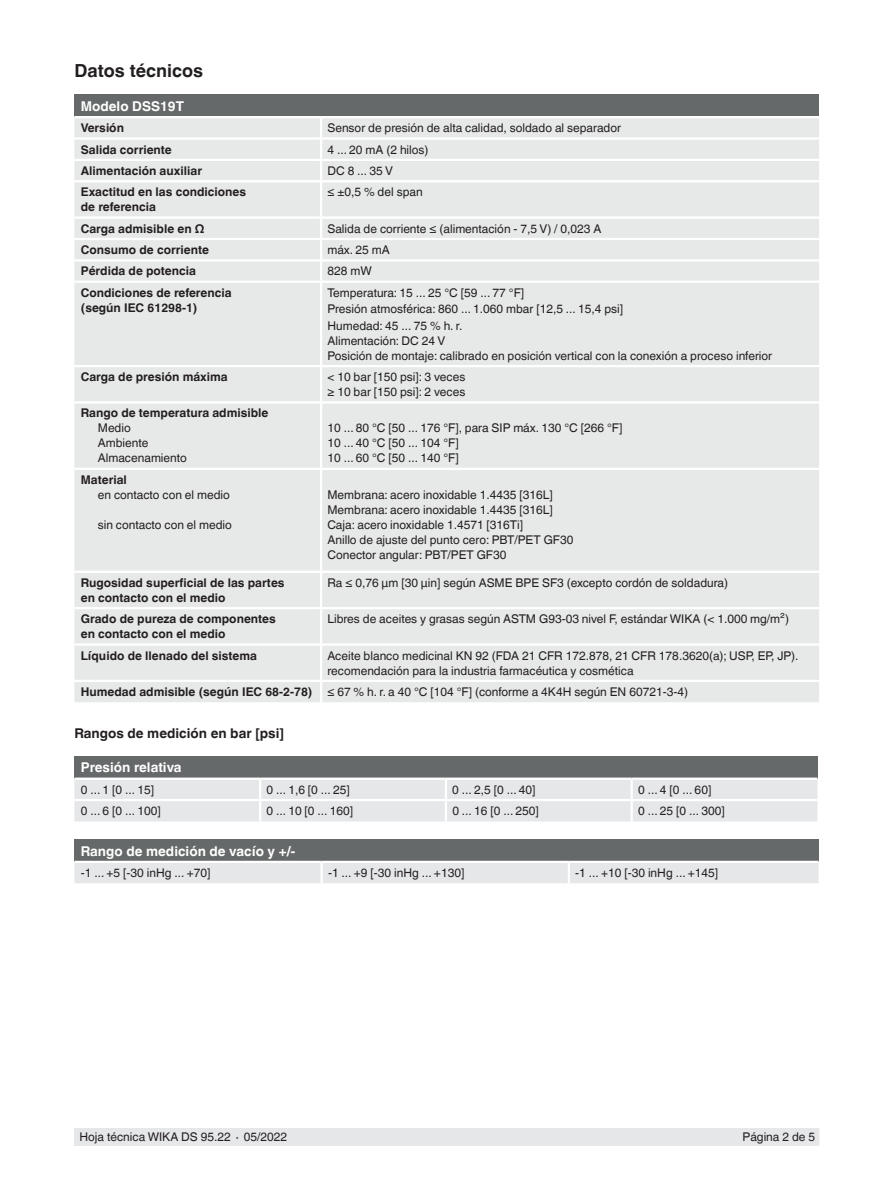
<style>
.page{position:relative;width:893px;height:1188px;background:#fff}
.page>*{position:absolute;margin:0;border:0;box-sizing:border-box;transform-origin:0 0}
.t1{font:700 18px "Helvetica World";color:#231f20}
.t2{font:700 13.5px "Helvetica World";color:#fff}
.t3{font:700 13.5px "Helvetica World";color:#231f20}
.t4{font:12px/15px "Helvetica World";color:#231f20}
.t5{font:700 12px/15px "Helvetica World";color:#231f20}
</style>
<div class="page">
<div style="left:75px;top:1128px;width:744px;height:17px;background:#e6e7e9"></div>
<div style="left:74px;top:95px;width:745px;height:22px;background:#666969"></div>
<div style="left:74px;top:118px;width:745px;height:584px;background:#e7e9e8"></div>
<hr style="left:74px;top:116px;width:247px;height:2px;background:#fff">
<hr style="left:321px;top:116px;width:498px;height:2px;background:#fff">
<hr style="left:320px;top:283px;width:2px;height:82px;background:#fff">
<hr style="left:320px;top:367px;width:2px;height:34px;background:#fff">
<hr style="left:320px;top:573px;width:2px;height:34px;background:#fff">
<hr style="left:320px;top:609px;width:2px;height:34px;background:#fff">
<hr style="left:321px;top:180px;width:498px;height:2px;background:#fff">
<hr style="left:320px;top:182px;width:2px;height:34px;background:#fff">
<hr style="left:321px;top:216px;width:498px;height:3px;background:#fff">
<hr style="left:321px;top:238px;width:498px;height:2px;background:#fff">
<hr style="left:321px;top:259px;width:498px;height:2px;background:#fff">
<hr style="left:320px;top:261px;width:2px;height:20px;background:#fff">
<hr style="left:321px;top:281px;width:498px;height:2px;background:#fff">
<hr style="left:321px;top:365px;width:498px;height:2px;background:#fff">
<hr style="left:321px;top:401px;width:498px;height:3px;background:#fff">
<hr style="left:320px;top:404px;width:2px;height:64px;background:#fff">
<hr style="left:321px;top:468px;width:498px;height:2px;background:#fff">
<hr style="left:320px;top:470px;width:2px;height:101px;background:#fff">
<hr style="left:321px;top:571px;width:498px;height:2px;background:#fff">
<hr style="left:321px;top:607px;width:498px;height:2px;background:#fff">
<hr style="left:321px;top:643px;width:498px;height:3px;background:#fff">
<hr style="left:320px;top:646px;width:2px;height:34px;background:#fff">
<hr style="left:320px;top:682px;width:2px;height:20px;background:#fff">
<hr style="left:74px;top:137px;width:247px;height:3px;background:#fff">
<hr style="left:321px;top:137px;width:498px;height:3px;background:#fff">
<hr style="left:74px;top:159px;width:247px;height:2px;background:#fff">
<hr style="left:321px;top:159px;width:498px;height:2px;background:#fff">
<svg style="left:320px;top:118px;width:2px;height:62px"></svg>
<hr style="left:74px;top:180px;width:247px;height:2px;background:#fff">
<hr style="left:74px;top:216px;width:247px;height:3px;background:#fff">
<svg style="left:320px;top:219px;width:2px;height:40px"></svg>
<hr style="left:74px;top:238px;width:247px;height:2px;background:#fff">
<hr style="left:74px;top:259px;width:247px;height:2px;background:#fff">
<hr style="left:74px;top:281px;width:247px;height:2px;background:#fff">
<hr style="left:74px;top:365px;width:247px;height:2px;background:#fff">
<hr style="left:74px;top:401px;width:247px;height:3px;background:#fff">
<hr style="left:74px;top:468px;width:247px;height:2px;background:#fff">
<hr style="left:74px;top:571px;width:247px;height:2px;background:#fff">
<hr style="left:74px;top:607px;width:247px;height:2px;background:#fff">
<hr style="left:74px;top:643px;width:247px;height:3px;background:#fff">
<hr style="left:74px;top:680px;width:247px;height:2px;background:#fff">
<hr style="left:321px;top:680px;width:498px;height:2px;background:#fff">
<div style="left:74px;top:756px;width:743px;height:23px;background:#666969"></div>
<hr style="left:74px;top:778px;width:186px;height:2px;background:#fff">
<hr style="left:260px;top:778px;width:186px;height:2px;background:#fff">
<hr style="left:446px;top:778px;width:186px;height:2px;background:#fff">
<hr style="left:632px;top:778px;width:185px;height:2px;background:#fff">
<div style="left:74px;top:780px;width:743px;height:41px;background:#e6e7e9"></div>
<hr style="left:74px;top:799px;width:186px;height:2px;background:#fff">
<hr style="left:260px;top:799px;width:186px;height:2px;background:#fff">
<hr style="left:259px;top:801px;width:2px;height:20px;background:#fff">
<hr style="left:446px;top:799px;width:186px;height:2px;background:#fff">
<hr style="left:445px;top:801px;width:2px;height:20px;background:#fff">
<hr style="left:632px;top:799px;width:185px;height:2px;background:#fff">
<hr style="left:631px;top:801px;width:2px;height:20px;background:#fff">
<div style="left:74px;top:839px;width:745px;height:23px;background:#666969"></div>
<div style="left:74px;top:863px;width:745px;height:20px;background:#e6e7e9"></div>
<hr style="left:321px;top:863px;width:2px;height:20px;background:#fff">
<hr style="left:568px;top:863px;width:2px;height:20px;background:#fff">
<hr style="left:74px;top:861px;width:248px;height:2px;background:#fff">
<hr style="left:322px;top:861px;width:247px;height:2px;background:#fff">
<hr style="left:569px;top:861px;width:250px;height:2px;background:#fff">
<h1 class="t1" style="left:74px;top:60px;width:130px">Datos técnicos</h1>
<p class="t2" style="left:81px;top:98px;width:105px">Modelo DSS19T</p>
<p class="t5" style="left:81px;top:120px;width:45px">Versión</p>
<p class="t4" style="left:327px;top:120px;width:295px">Sensor de presión de alta calidad, soldado al separador</p>
<p class="t5" style="left:81px;top:142px;width:93px">Salida corriente</p>
<p class="t4" style="left:327px;top:142px;width:103px">4 ... 20 mA (2 hilos)</p>
<p class="t5" style="left:81px;top:163px;width:123px">Alimentación auxiliar</p>
<p class="t4" style="left:327px;top:163px;width:67px">DC 8 ... 35 V</p>
<p class="t5" style="left:81px;top:185px;width:167px">Exactitud en las condiciones de referencia</p>
<p class="t4" style="left:327px;top:185px;width:97px">≤ ±0,5 % del span</p>
<p class="t5" style="left:81px;top:221px;width:125px">Carga admisible en Ω</p>
<p class="t4" style="left:327px;top:221px;width:276px">Salida de corriente ≤ (alimentación - 7,5 V) / 0,023 A</p>
<p class="t5" style="left:81px;top:242px;width:130px">Consumo de corriente</p>
<p class="t4" style="left:327px;top:242px;width:64px">máx. 25 mA</p>
<p class="t5" style="left:81px;top:264px;width:117px">Pérdida de potencia</p>
<p class="t4" style="left:327px;top:264px;width:46px">828 mW</p>
<p class="t5" style="left:81px;top:285px;width:152px">Condiciones de referencia (según IEC 61298-1)</p>
<p class="t4" style="left:327px;top:284px;width:297px;line-height:16.5px">Temperatura: 15 ... 25 °C [59 ... 77 °F]<br>Presión atmosférica: 860 ... 1.060 mbar [12,5 ... 15,4 psi]<br>Humedad: 45 ... 75 % h. r.</p>
<p class="t4" style="left:327px;top:333px;width:446px">Alimentación: DC 24 V<br>Posición de montaje: calibrado en posición vertical con la conexión a proceso inferior</p>
<p class="t5" style="left:81px;top:369px;width:149px">Carga de presión máxima</p>
<p class="t4" style="left:327px;top:369px;width:139px">&lt; 10 bar [150 psi]: 3 veces ≥ 10 bar [150 psi]: 2 veces</p>
<p class="t5" style="left:81px;top:406px;width:189px">Rango de temperatura admisible</p>
<p class="t4" style="left:98px;top:421px;width:91px">Medio<br>Ambiente<br>Almacenamiento</p>
<p class="t4" style="left:327px;top:421px;width:296px">10 ... 80 °C [50 ... 176 °F], para SIP máx. 130 °C [266 °F]<br>10 ... 40 °C [50 ... 104 °F]<br>10 ... 60 °C [50 ... 140 °F]</p>
<p class="t5" style="left:81px;top:472px;width:48px">Material</p>
<p class="t4" style="left:98px;top:487px;width:134px">en contacto con el medio</p>
<p class="t4" style="left:98px;top:517px;width:136px">sin contacto con el medio</p>
<p class="t4" style="left:327px;top:487px;width:247px">Membrana: acero inoxidable 1.4435 [316L] Membrana: acero inoxidable 1.4435 [316L] Caja: acero inoxidable 1.4571 [316Ti]<br>Anillo de ajuste del punto cero: PBT/PET GF30<br>Conector angular: PBT/PET GF30</p>
<p class="t5" style="left:81px;top:575px;width:205px">Rugosidad superficial de las partes en contacto con el medio</p>
<p class="t4" style="left:327px;top:575px;width:402px">Ra ≤ 0,76 μm [30 μin] según ASME BPE SF3 (excepto cordón de soldadura)</p>
<p class="t5" style="left:81px;top:612px;width:196px">Grado de pureza de componentes en contacto con el medio</p>
<p class="t4" style="left:327px;top:612px;width:463px">Libres de aceites y grasas según ASTM G93-03 nivel F, estándar WIKA (&lt; 1.000 mg/m²)</p>
<p class="t5" style="left:81px;top:648px;width:178px">Líquido de llenado del sistema</p>
<p class="t4" style="left:327px;top:648px;width:473px">Aceite blanco medicinal KN 92 (FDA 21 CFR 172.878, 21 CFR 178.3620(a); USP, EP, JP). recomendación para la industria farmacéutica y cosmética</p>
<p class="t5" style="left:81px;top:684px;width:233px">Humedad admisible (según IEC 68-2-78)</p>
<p class="t4" style="left:327px;top:684px;width:362px">≤ 67 % h. r. a 40 °C [104 °F] (conforme a 4K4H según EN 60721-3-4)</p>
<p class="t3" style="left:74px;top:726px;width:211px">Rangos de medición en bar [psi]</p>
<p class="t2" style="left:81px;top:760px;width:102px">Presión relativa</p>
<p class="t4" style="left:81px;top:782px;width:75px">0 ... 1 [0 ... 15]</p>
<p class="t4" style="left:267px;top:782px;width:85px">0 ... 1,6 [0 ... 25]</p>
<p class="t4" style="left:452px;top:782px;width:85px">0 ... 2,5 [0 ... 40]</p>
<p class="t4" style="left:638px;top:782px;width:75px">0 ... 4 [0 ... 60]</p>
<p class="t4" style="left:81px;top:803px;width:81px">0 ... 6 [0 ... 100]</p>
<p class="t4" style="left:267px;top:803px;width:88px">0 ... 10 [0 ... 160]</p>
<p class="t4" style="left:452px;top:803px;width:88px">0 ... 16 [0 ... 250]</p>
<p class="t4" style="left:638px;top:803px;width:88px">0 ... 25 [0 ... 300]</p>
<p class="t2" style="left:81px;top:843px;width:216px">Rango de medición de vacío y +/-</p>
<p class="t4" style="left:81px;top:865px;width:131px">-1 ... +5 [-30 inHg ... +70]</p>
<p class="t4" style="left:328px;top:865px;width:138px">-1 ... +9 [-30 inHg ... +130]</p>
<p class="t4" style="left:575px;top:865px;width:144px">-1 ... +10 [-30 inHg ... +145]</p>
<p class="t4" style="left:80px;top:1130px;width:209px">Hoja técnica WIKA DS 95.22 ∙ 05/2022</p>
<p class="t4" style="left:743px;top:1130px;width:74px">Página 2 de 5</p>
</div>
